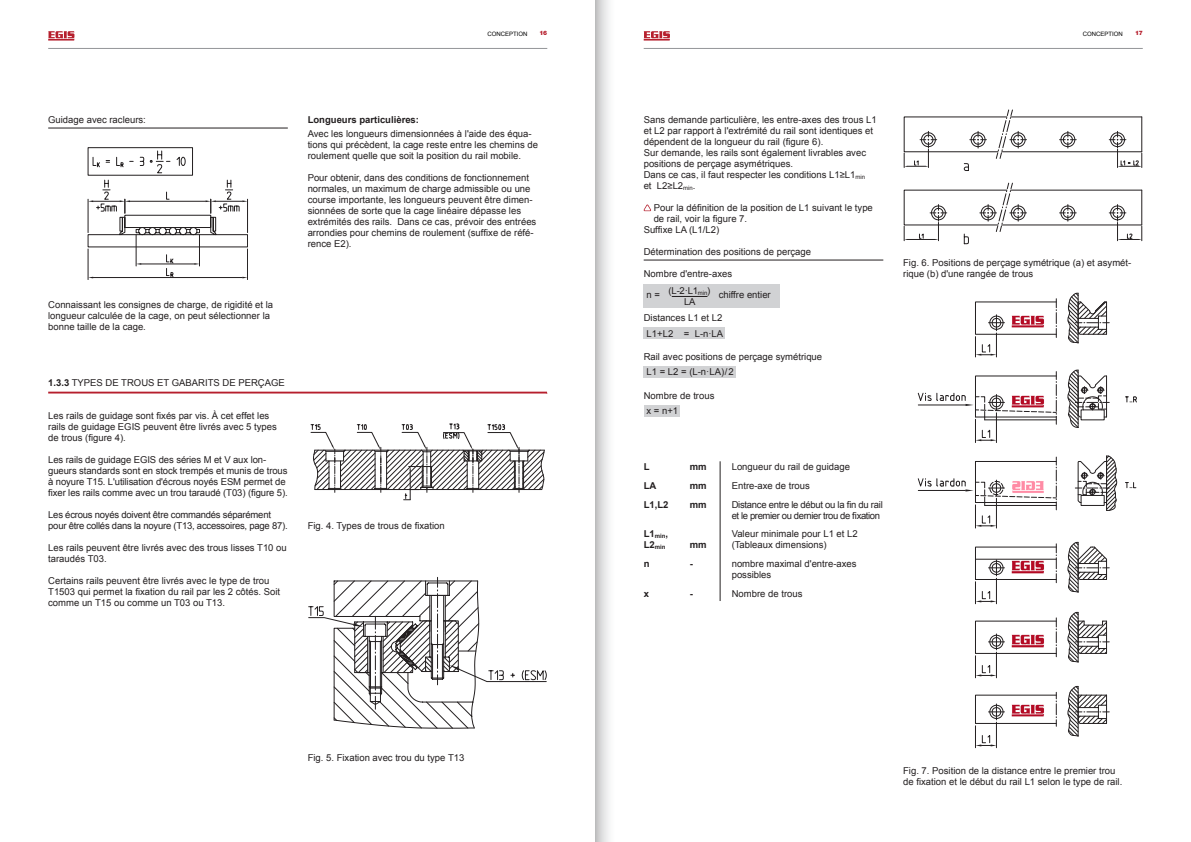
<style>
.page{position:relative;width:1191px;height:842px;background:#fff}
.page>*{position:absolute;margin:0;border:0;box-sizing:border-box;transform-origin:0 0}
.t1{font:9.5px/11px "Arial";color:#231f20}
.t2{font:9.5px/11px "Arial";letter-spacing:-.025em;color:#231f20}
.t3{font:9.5px/11px "Arial";letter-spacing:-.04em;color:#231f20}
.t4{font:700 9.5px "Arial";color:#231f20}
.t5{font:6px "Arial";color:#000}
.t6{font:700 6px "Arial";color:#231f20}
.t7{font:900 6px "Helvetica Neue LT Std";color:#b61f2d}
.s1{font-weight:700}
</style>
<div class="page">
<svg style="left:308px;top:577px;width:238px;height:152px"></svg>
<svg style="left:903px;top:110px;width:239px;height:134px"></svg>
<hr style="left:247px;top:249px;width:1px;height:31px;background:#231f20">
<hr style="left:88px;top:249px;width:1px;height:31px;background:#231f20">
<div style="left:88px;top:147px;width:105px;height:28px;border:1px solid #231f20"></div>
<svg style="left:88px;top:150px;width:160px;height:128px"></svg>
<svg style="left:311px;top:423px;width:234px;height:77px"></svg>
<div style="left:975px;top:302px;width:81px;height:33px;border:1px solid #231f20"></div>
<svg style="left:1056px;top:299px;width:1px;height:38px"></svg>
<svg style="left:975px;top:314px;width:29px;height:43px"></svg>
<div style="left:975px;top:547px;width:81px;height:33px;border:1px solid #231f20"></div>
<hr style="left:975px;top:559px;width:81px;height:1px;background:#231f20">
<svg style="left:975px;top:560px;width:29px;height:44px"></svg>
<div style="left:975px;top:621px;width:81px;height:33px;border:1px solid #231f20"></div>
<svg style="left:975px;top:634px;width:29px;height:44px"></svg>
<div style="left:975px;top:695px;width:81px;height:29px;border:1px solid #231f20"></div>
<svg style="left:975px;top:704px;width:29px;height:44px"></svg>
<svg style="left:1056px;top:618px;width:1px;height:39px"></svg>
<svg style="left:1056px;top:692px;width:1px;height:34px"></svg>
<svg style="left:1056px;top:544px;width:1px;height:39px"></svg>
<img style="left:1011px;top:315px;width:33px;height:13px">
<img style="left:1011px;top:561px;width:33px;height:12px">
<img style="left:1011px;top:635px;width:33px;height:12px">
<img style="left:1011px;top:704px;width:33px;height:13px">
<svg style="left:1067px;top:293px;width:50px;height:443px"></svg>
<svg style="left:917px;top:372px;width:140px;height:71px"></svg>
<svg style="left:917px;top:457px;width:140px;height:71px"></svg>
<img style="left:1011px;top:481px;width:33px;height:13px">
<svg style="left:1125px;top:396px;width:12px;height:92px"></svg>
<div style="left:643px;top:328px;width:82px;height:11px;background:#d1d2d4"></div>
<div style="left:643px;top:366px;width:93px;height:12px;background:#d1d2d4"></div>
<div style="left:643px;top:284px;width:136px;height:23px;background:#d1d2d4"></div>
<div style="left:643px;top:406px;width:36px;height:11px;background:#d1d2d4"></div>
<svg style="left:48px;top:392px;width:499px;height:2px"></svg>
<svg style="left:643px;top:205px;width:8px;height:6px"></svg>
<hr style="left:643px;top:260px;width:240px;height:1px;background:#231f20">
<hr style="left:720px;top:461px;width:1px;height:140px;background:#231f20">
<hr style="left:48px;top:128px;width:240px;height:1px;background:#231f20">
<hr style="left:672px;top:296px;width:35px;height:1px;background:#231f20">
<svg style="left:48px;top:31px;width:26px;height:10px"></svg>
<hr style="left:48px;top:48px;width:499px;height:1px;background:#939598">
<hr style="left:643px;top:48px;width:499px;height:1px;background:#939598">
<svg style="left:643px;top:31px;width:27px;height:10px"></svg>
<svg style="left:595px;top:0;width:14px;height:842px;background:#d8d9da"></svg>
<p class="t5" style="left:487px;top:30px;width:42px">CONCEPTION</p>
<p class="t7" style="left:539px;top:30px;width:9px">16</p>
<p class="t5" style="left:1083px;top:30px;width:42px">CONCEPTION</p>
<p class="t7" style="left:1135px;top:30px;width:9px">17</p>
<p class="t1" style="left:48px;top:114px;width:99px">Guidage avec racleurs:</p>
<p class="t4" style="left:308px;top:114px;width:113px">Longueurs particulières:</p>
<p class="t1" style="left:308px;top:128px;width:232px">Avec les longueurs dimensionnées à l'aide des équa&shy;tions qui précèdent, la cage reste entre les chemins de roulement quelle que soit la position du rail mobile.</p>
<p class="t1" style="left:308px;top:172px;width:230px">Pour obtenir, dans des conditions de fonctionnement normales, un maximum de charge admissible ou une course importante, les longueurs peuvent être dimen&shy;sionnées de sorte que la cage linéaire dépasse les extrémités des rails. Dans ce cas, prévoir des entrées arrondies pour chemins de roulement (suffixe de réfé&shy;rence E2).</p>
<p class="t1" style="left:48px;top:300px;width:226px">Connaissant les consignes de charge, de rigidité et la longueur calculée de la cage, on peut sélectionner la bonne taille de la cage.</p>
<p class="t1" style="left:48px;top:377px;width:238px"><span class="s1">1.3.3</span> TYPES DE TROUS ET GABARITS DE PERÇAGE</p>
<p class="t1" style="left:48px;top:410px;width:230px">Les rails de guidage sont fixés par vis. À cet effet les rails de guidage EGIS peuvent être livrés avec 5 types de trous (figure 4).</p>
<p class="t1" style="left:48px;top:454px;width:241px">Les rails de guidage EGIS des séries M et V aux lon&shy;gueurs standards sont en stock trempés et munis de trous à noyure T15. L'utilisation d'écrous noyés ESM permet de fixer les rails comme avec un trou taraudé (T03) (figure 5).</p>
<p class="t2" style="left:48px;top:509px;width:241px">Les écrous noyés doivent être commandés séparément pour être collés dans la noyure (T13, accessoires, page 87).</p>
<p class="t1" style="left:48px;top:542px;width:240px">Les rails peuvent être livrés avec des trous lisses T10 ou taraudés T03.</p>
<p class="t1" style="left:48px;top:575px;width:233px">Certains rails peuvent être livrés avec le type de trou<br>T1503 qui permet la fixation du rail par les 2 côtés. Soit comme un T15 ou comme un T03 ou T13.</p>
<p class="t1" style="left:308px;top:520px;width:139px">Fig. 4. Types de trous de fixation</p>
<p class="t1" style="left:643px;top:114px;width:234px">Sans demande particulière, les entre-axes des trous L1 et L2 par rapport à l'extrémité du rail sont identiques et dépendent de la longueur du rail (figure 6).<br>Sur demande, les rails sont également livrables avec positions de perçage asymétriques.<br>Dans ce cas, il faut respecter les conditions L1≥L1<sub>min<br></sub>et L2≥L2<sub>min</sub>.</p>
<p class="t1" style="left:653px;top:202px;width:221px">Pour la définition de la position de L1 suivant le type</p>
<p class="t1" style="left:653px;top:213px;width:95px">de rail, voir la figure 7.</p>
<p class="t1" style="left:643px;top:224px;width:77px">Suffixe LA (L1/L2)</p>
<p class="t1" style="left:643px;top:246px;width:169px">Détermination des positions de perçage</p>
<p class="t1" style="left:643px;top:268px;width:90px">Nombre d'entre-axes</p>
<p class="t1" style="left:643px;top:312px;width:80px">Distances L1 et L2</p>
<p class="t1" style="left:643px;top:351px;width:180px">Rail avec positions de perçage symétrique</p>
<p class="t1" style="left:643px;top:390px;width:72px">Nombre de trous</p>
<p class="t1" style="left:668px;top:285px;width:43px;text-align:center">(L-2·L1<sub>min</sub>)<br>LA</p>
<p class="t1" style="left:646px;top:289px;width:15px">n =</p>
<p class="t1" style="left:718px;top:289px;width:54px">chiffre entier</p>
<p class="t1" style="left:646px;top:328px;width:78px">L1+L2 = L-n·LA</p>
<p class="t1" style="left:646px;top:366px;width:89px">L1 = L2 = (L-n·LA)/2</p>
<p class="t1" style="left:646px;top:405px;width:33px">x = n+1</p>
<p class="t4" style="left:643px;top:461px;width:7px">L</p>
<p class="t4" style="left:689px;top:461px;width:18px">mm</p>
<p class="t1" style="left:731px;top:461px;width:120px">Longueur du rail de guidage</p>
<p class="t4" style="left:643px;top:479px;width:14px">LA</p>
<p class="t4" style="left:689px;top:479px;width:18px">mm</p>
<p class="t1" style="left:731px;top:480px;width:80px">Entre-axe de trous</p>
<p class="t4" style="left:643px;top:498px;width:26px">L1,L2</p>
<p class="t4" style="left:689px;top:498px;width:18px">mm</p>
<p class="t3" style="left:731px;top:499px;width:152px">Distance entre le début ou la fin du rail et le premier ou dernier trou de fixation</p>
<p class="t4" style="left:643px;top:528px;width:26px">L1<sub>min</sub>,</p>
<p class="t1" style="left:731px;top:528px;width:128px">Valeur minimale pour L1 et L2</p>
<p class="t6" style="left:643px;top:543px;width:23px"><sup>L2</sup>min</p>
<p class="t4" style="left:689px;top:539px;width:18px">mm</p>
<p class="t1" style="left:731px;top:539px;width:97px">(Tableaux dimensions)</p>
<p class="t4" style="left:643px;top:557px;width:7px">n</p>
<p class="t4" style="left:689px;top:557px;width:5px">-</p>
<p class="t1" style="left:731px;top:558px;width:126px">nombre maximal d'entre-axes possibles</p>
<p class="t4" style="left:643px;top:587px;width:7px">x</p>
<p class="t4" style="left:689px;top:587px;width:5px">-</p>
<p class="t1" style="left:731px;top:588px;width:72px">Nombre de trous</p>
<p class="t1" style="left:903px;top:257px;width:230px">Fig. 6. Positions de perçage symétrique (a) et asymét&shy;rique (b) d'une rangée de trous</p>
<p class="t1" style="left:308px;top:753px;width:158px">Fig. 5. Fixation avec trou du type T13</p>
<p class="t1" style="left:903px;top:765px;width:221px">Fig. 7. Position de la distance entre le premier trou de fixation et le début du rail L1 selon le type de rail.</p>
</div>
